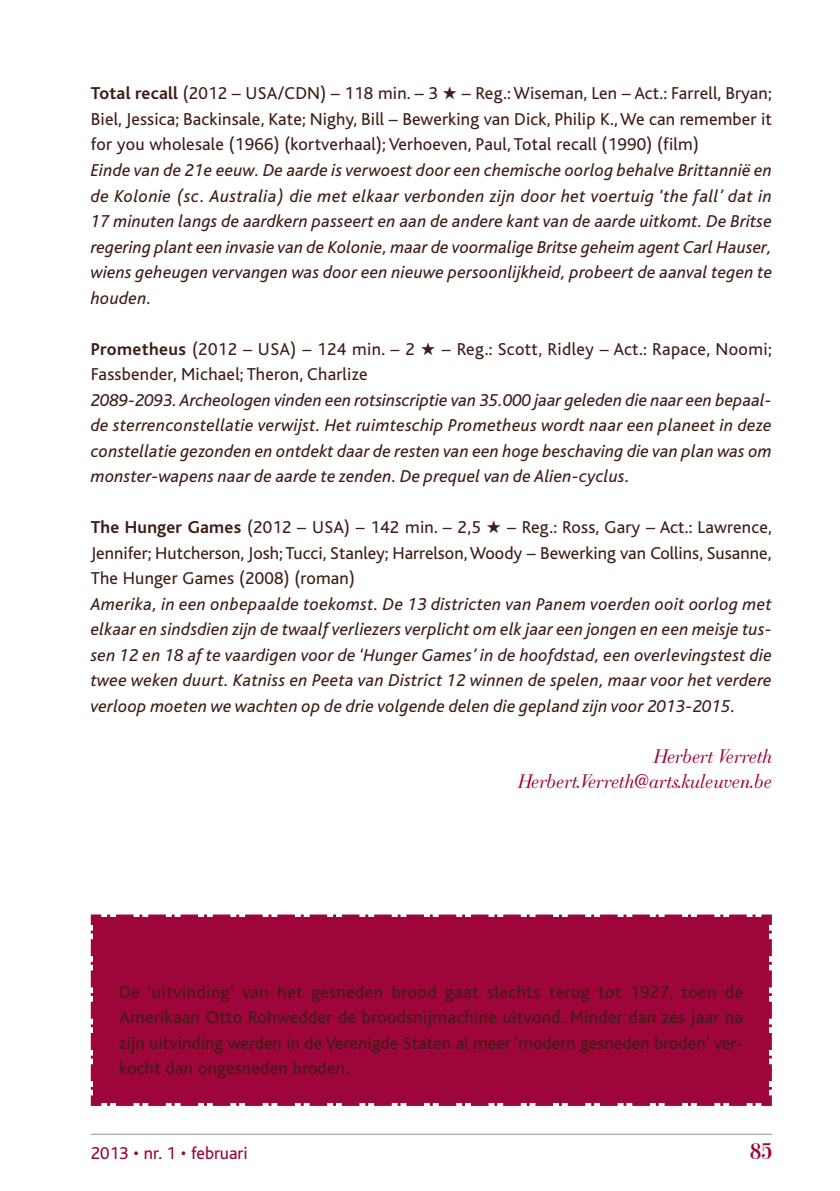
<style>
.page{position:relative;width:840px;height:1191px;background:#fff}
.page>*{position:absolute;margin:0;border:0;box-sizing:border-box;transform-origin:0 0}
.t1{font:21px "Bodoni Classic Bold Swashes";color:#9d053b}
.t2{font:italic 19.6px/25.6px "Bodoni Classic Ad";letter-spacing:.015em;color:#9d053b;text-align:right}
.t3{font:italic 18px/25.6px "Bliss";letter-spacing:.015em;color:#3f1d17;text-align:justify}
.t4{font:18px/25.6px "Bliss";letter-spacing:.015em;color:#3f1d17;text-align:justify}
.t5{font:18px "Bliss";color:#9d053b}
.s1{font-weight:700}
</style>
<div class="page">
<hr style="left:91px;top:1133px;width:680px;height:1px;background:#a28b85">
<div style="left:90px;top:914px;width:682px;height:192px;background:#9d053b"></div>
<p class="t4" style="left:91px;top:81px;width:682px"><span class="s1">Total recall</span> (2012 – USA/CDN) – 118 min. – 3 ★ – Reg.: Wiseman, Len – Act.: Farrell, Bryan; Biel, Jessica; Backinsale, Kate; Nighy, Bill – Bewerking van Dick, Philip K., We can remember it for you wholesale (1966) (kortverhaal); Verhoeven, Paul, Total recall (1990) (film)</p>
<p class="t3" style="left:91px;top:158px;width:682px">Einde van de 21e eeuw. De aarde is verwoest door een chemische oorlog behalve Brittannië en de Kolonie (sc. Australia) die met elkaar verbonden zijn door het voertuig ‘the fall’ dat in 17 minuten langs de aardkern passeert en aan de andere kant van de aarde uitkomt. De Britse regering plant een invasie van de Kolonie, maar de voormalige Britse geheim agent Carl Hauser, wiens geheugen vervangen was door een nieuwe persoonlijkheid, probeert de aanval tegen te houden.</p>
<p class="t4" style="left:91px;top:336px;width:682px"><span class="s1">Prometheus</span> (2012 – USA) – 124 min. – 2 ★ – Reg.: Scott, Ridley – Act.: Rapace, Noomi;<br>Fassbender, Michael; Theron, Charlize</p>
<p class="t3" style="left:91px;top:387px;width:682px">2089-2093. Archeologen vinden een rotsinscriptie van 35.000 jaar geleden die naar een bepaal&shy;de sterrenconstellatie verwijst. Het ruimteschip Prometheus wordt naar een planeet in deze constellatie gezonden en ontdekt daar de resten van een hoge beschaving die van plan was om monster-wapens naar de aarde te zenden. De prequel van de Alien-cyclus.</p>
<p class="t4" style="left:91px;top:515px;width:682px"><span class="s1">The Hunger Games</span> (2012 – USA) – 142 min. – 2,5 ★ – Reg.: Ross, Gary – Act.: Lawrence, Jennifer; Hutcherson, Josh; Tucci, Stanley; Harrelson, Woody – Bewerking van Collins, Susanne, The Hunger Games (2008) (roman)</p>
<p class="t3" style="left:91px;top:591px;width:682px">Amerika, in een onbepaalde toekomst. De 13 districten van Panem voerden ooit oorlog met elkaar en sindsdien zijn de twaalf verliezers verplicht om elk jaar een jongen en een meisje tus&shy;sen 12 en 18 af te vaardigen voor de ‘Hunger Games’ in de hoofdstad, een overlevingstest die twee weken duurt. Katniss en Peeta van District 12 winnen de spelen, maar voor het verdere verloop moeten we wachten op de drie volgende delen die gepland zijn voor 2013-2015.</p>
<p class="t2" style="left:518px;top:743px;width:255px">Herbert Verreth<br>Herbert.Verreth@arts.kuleuven.be</p>
<p class="t4" style="left:119px;top:979px;width:625px">De ‘uitvinding’ van het gesneden brood gaat slechts terug tot 1927, toen de Amerikaan Otto Rohwedder de broodsnijmachine uitvond. Minder dan zes jaar na zijn uitvinding werden in de Verenigde Staten al meer ‘modern gesneden broden’ ver&shy;kocht dan ongesneden broden.</p>
<p class="t5" style="left:91px;top:1143px;width:158px">2013 • nr. 1 • februari</p>
<p class="t1" style="left:749px;top:1138px;width:24px">85</p>
</div>
